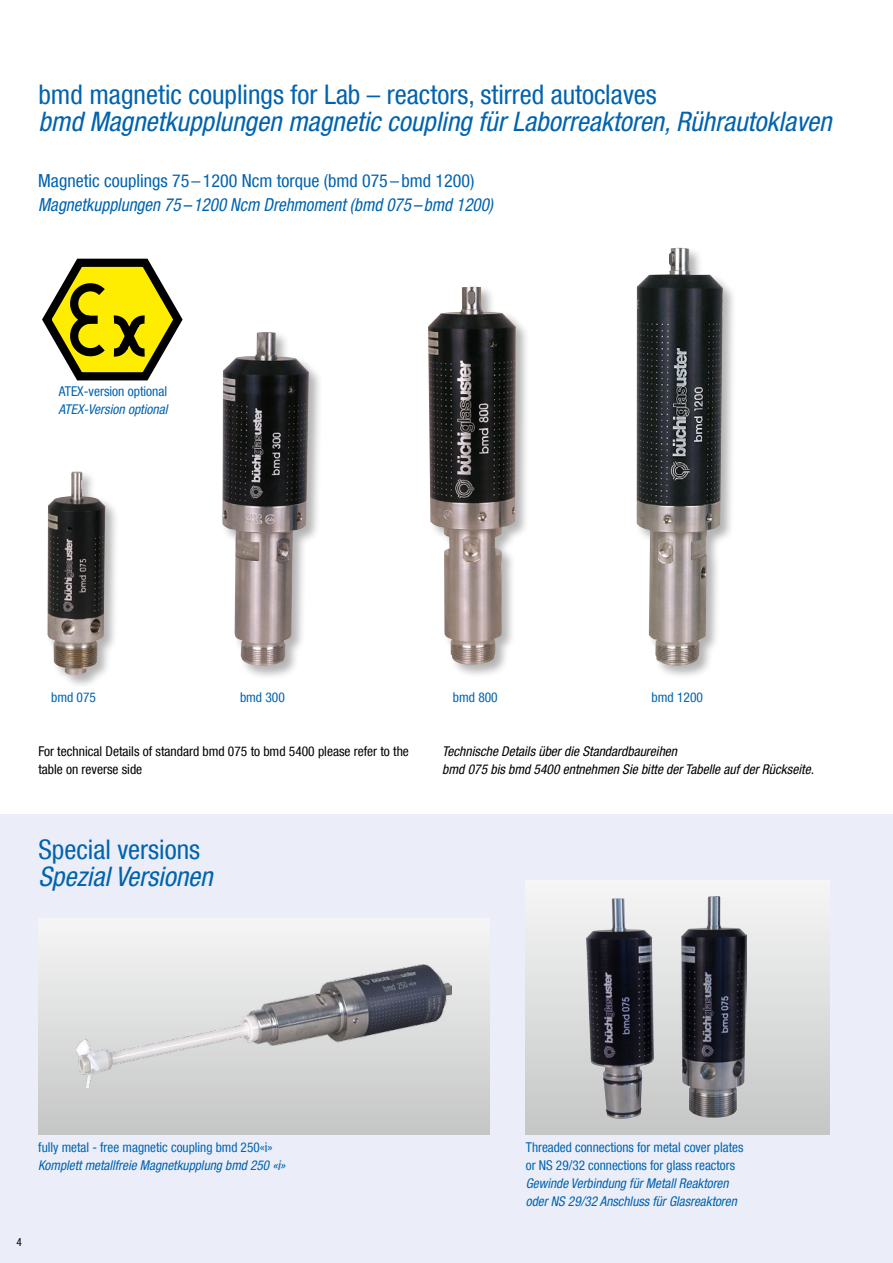
<style>
.page{position:relative;width:893px;height:1263px;background:#fff}
.page>*{position:absolute;margin:0;border:0;box-sizing:border-box;transform-origin:0 0}
.t1{font:italic condensed 27px "Helvetica Neue LT Com";color:#0063af}
.t2{font:condensed 27px "Helvetica Neue LT Com";color:#0063af}
.t3{font:italic condensed 18px "Helvetica Neue LT Com";color:#0063af;scale:.95 1}
.t4{font:condensed 18px "Helvetica Neue LT Com";color:#0063af}
.t5{font:condensed 13.5px/18px "Helvetica Neue LT Com";color:#0063af}
.t6{font:italic condensed 13.5px/18px "Helvetica Neue LT Com";color:#0063af}
.t7{font:italic condensed 13.5px/18px "Helvetica Neue LT Com";color:#000}
.t8{font:condensed 13.5px/18px "Helvetica Neue LT Com";color:#000}
.t9{font:condensed 11.25px "Helvetica Neue LT Com";color:#000}
</style>
<div class="page">
<div style="left:0;top:815px;width:893px;height:448px;background:#ebeef8"></div>
<div style="left:220px;top:330px;width:103px;height:350px;background:#000;opacity:.3"></div>
<img style="left:222px;top:332px;width:87px;height:334px">
<div style="left:45px;top:470px;width:75px;height:220px;background:#000;opacity:.3"></div>
<img style="left:47px;top:472px;width:58px;height:203px">
<svg style="left:42px;top:258px;width:141px;height:123px"></svg>
<div style="left:427px;top:285px;width:103px;height:394px;background:#000;opacity:.3"></div>
<img style="left:428px;top:287px;width:88px;height:378px">
<div style="left:635px;top:246px;width:102px;height:434px;background:#000;opacity:.3"></div>
<img style="left:637px;top:248px;width:86px;height:417px">
<div style="left:526px;top:881px;width:303px;height:253px;background:linear-gradient(to bottom,#f4f4f4,#c5c6c6)"></div>
<img style="left:587px;top:896px;width:159px;height:222px">
<div style="left:38px;top:918px;width:451px;height:216px;background:linear-gradient(to bottom,#f5f6f6,#c5c6c6)"></div>
<img style="left:76px;top:965px;width:375px;height:122px">
<h1 class="t2" style="left:38px;top:79px;width:620px">bmd magnetic couplings for Lab – reactors, stirred autoclaves</h1>
<h1 class="t1" style="left:38px;top:106px;width:795px">bmd Magnetkupplungen magnetic coupling für Laborreaktoren, Rührautoklaven</h1>
<h2 class="t4" style="left:38px;top:170px;width:438px">Magnetic couplings 75 –1200 Ncm torque (bmd 075 – bmd 1200)</h2>
<h2 class="t3" style="left:38px;top:194px;width:480px">Magnetkupplungen 75–1200 Ncm Drehmoment (bmd 075–bmd 1200)</h2>
<p class="t5" style="left:59px;top:382px;width:110px">ATEX-version optional</p>
<p class="t6" style="left:59px;top:400px;width:110px">ATEX-Version optional</p>
<p class="t5" style="left:51px;top:688px;width:46px">bmd 075</p>
<p class="t5" style="left:240px;top:688px;width:46px">bmd 300</p>
<p class="t5" style="left:453px;top:688px;width:46px">bmd 800</p>
<p class="t5" style="left:651px;top:688px;width:53px">bmd 1200</p>
<p class="t8" style="left:38px;top:742px;width:372px">For technical Details of standard bmd 075 to bmd 5400 please refer to the table on reverse side</p>
<p class="t7" style="left:442px;top:742px;width:373px">Technische Details über die Standardbaureihen<br>bmd 075 bis bmd 5400 entnehmen Sie bitte der Tabelle auf der Rückseite.</p>
<h1 class="t2" style="left:38px;top:834px;width:163px">Special versions</h1>
<h1 class="t1" style="left:38px;top:861px;width:176px">Spezial Versionen</h1>
<p class="t5" style="left:38px;top:1138px;width:236px">fully metal - free magnetic coupling bmd 250«i»</p>
<p class="t6" style="left:38px;top:1156px;width:249px">Komplett metallfreie Magnetkupplung bmd 250 «i»</p>
<p class="t9" style="left:16px;top:1235px;width:7px">4</p>
<p class="t5" style="left:526px;top:1138px;width:219px">Threaded connections for metal cover plates or NS 29/32 connections for glass reactors</p>
<p class="t6" style="left:526px;top:1174px;width:212px">Gewinde Verbindung für Metall Reaktoren oder NS 29/32 Anschluss für Glasreaktoren</p>
</div>
